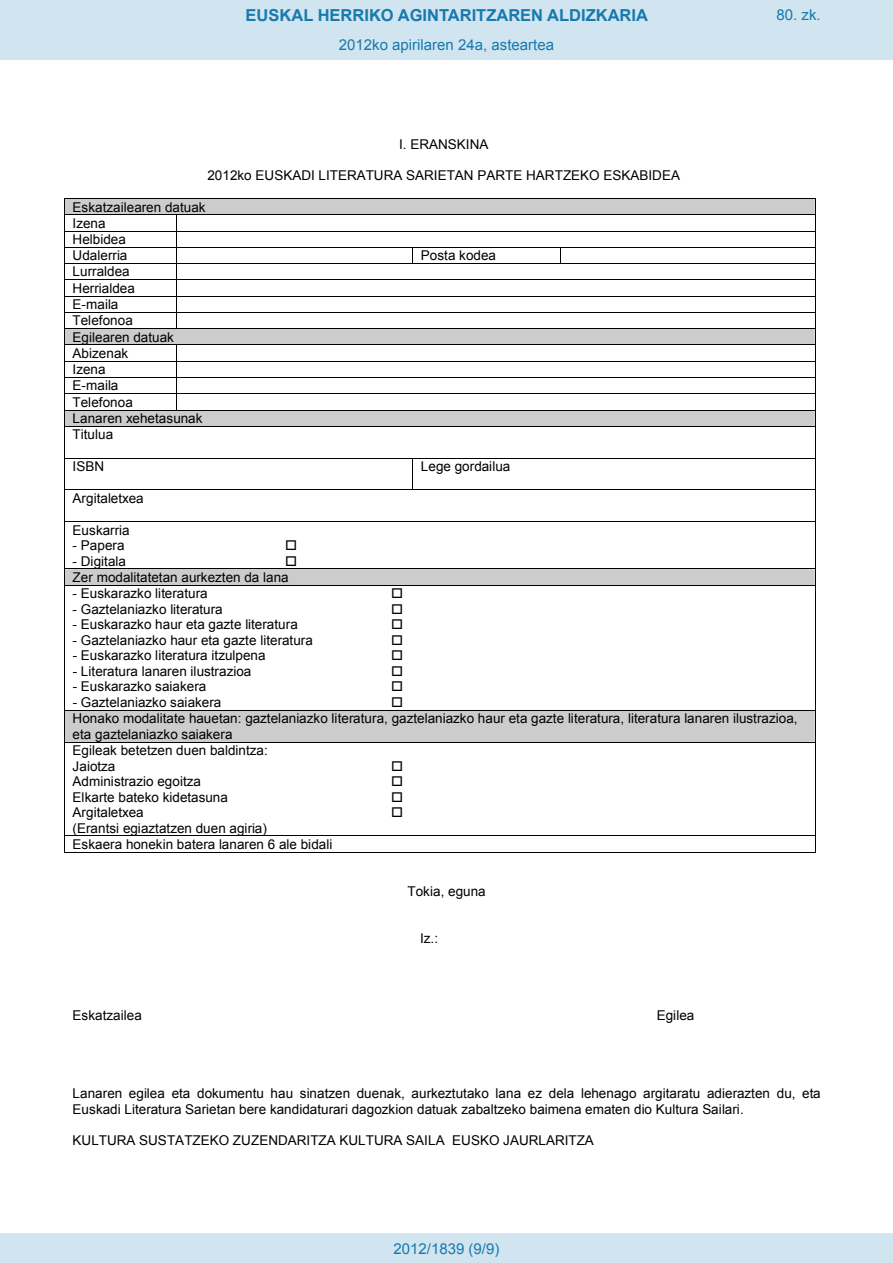
<style>
.page{position:relative;width:893px;height:1263px;background:#fff}
.page>*{position:absolute;margin:0;border:0;box-sizing:border-box;transform-origin:0 0}
.t1{font:700 16.5px "Arial";color:#1879ad}
.Paginacion_Centro{font:15px "Arial";color:#1879ad}
.t2{font:13.5px/16.4px "Arial";letter-spacing:.005em;color:#000}
</style>
<div class="page">
<svg style="left:64px;top:198px;width:752px;height:229px"></svg>
<hr style="left:64px;top:427px;width:1px;height:31px;background:#000">
<hr style="left:815px;top:427px;width:1px;height:31px;background:#000">
<hr style="left:65px;top:458px;width:347px;height:1px;background:#000">
<hr style="left:413px;top:458px;width:402px;height:1px;background:#000">
<hr style="left:64px;top:458px;width:1px;height:32px;background:#000">
<hr style="left:412px;top:458px;width:1px;height:32px;background:#000">
<hr style="left:815px;top:458px;width:1px;height:32px;background:#000">
<hr style="left:65px;top:490px;width:347px;height:1px;background:#000">
<hr style="left:413px;top:490px;width:402px;height:1px;background:#000">
<hr style="left:64px;top:490px;width:1px;height:31px;background:#000">
<hr style="left:815px;top:490px;width:1px;height:31px;background:#000">
<hr style="left:65px;top:521px;width:750px;height:1px;background:#000">
<hr style="left:64px;top:522px;width:1px;height:47px;background:#000">
<hr style="left:815px;top:522px;width:1px;height:47px;background:#000">
<hr style="left:64px;top:586px;width:1px;height:124px;background:#000">
<hr style="left:815px;top:586px;width:1px;height:124px;background:#000">
<hr style="left:64px;top:742px;width:1px;height:93px;background:#000">
<hr style="left:815px;top:742px;width:1px;height:93px;background:#000">
<hr style="left:65px;top:835px;width:750px;height:1px;background:#000">
<svg style="left:64px;top:835px;width:1px;height:18px"></svg>
<hr style="left:65px;top:852px;width:750px;height:1px;background:#000">
<svg style="left:815px;top:835px;width:1px;height:18px"></svg>
<div style="left:0;top:0;width:893px;height:60px;background:#d0e5f0"></div>
<div style="left:0;top:1233px;width:893px;height:30px;background:#d0e5f0"></div>
<svg style="left:64px;top:568px;width:752px;height:18px;background:#b4b4b4"></svg>
<div style="left:64px;top:710px;width:752px;height:33px;background:#ccc"></div>
<p class="t1" style="left:246px;top:4px;width:404px">EUSKAL HERRIKO AGINTARITZAREN ALDIZKARIA</p>
<p class="Paginacion_Centro" style="left:776px;top:5px;width:46px">80. zk.</p>
<p class="Paginacion_Centro" style="left:339px;top:35px;width:217px">2012ko apirilaren 24a, asteartea</p>
<p class="t2" style="left:399px;top:136px;width:91px">I. ERANSKINA</p>
<p class="t2" style="left:207px;top:167px;width:474px">2012ko EUSKADI LITERATURA SARIETAN PARTE HARTZEKO ESKABIDEA</p>
<p class="t2" style="left:73px;top:199px;width:134px">Eskatzailearen datuak<br>Izena<br>Helbidea<br>Udalerria</p>
<p class="t2" style="left:421px;top:247px;width:77px">Posta kodea</p>
<p class="t2" style="left:73px;top:264px;width:131px">Lurraldea<br>Herrialdea<br>E-maila<br>Telefonoa<br>Egilearen datuak<br>Abizenak<br>Izena<br>E-maila<br>Telefonoa<br>Lanaren xehetasunak<br>Titulua</p>
<p class="t2" style="left:73px;top:458px;width:33px">ISBN</p>
<p class="t2" style="left:421px;top:458px;width:91px">Lege gordailua</p>
<p class="t2" style="left:73px;top:490px;width:73px">Argitaletxea</p>
<p class="t2" style="left:73px;top:522px;width:59px">Euskarria</p>
<p class="t2" style="left:73px;top:537px;width:53px">- Papera</p>
<p class="t2" style="left:73px;top:553px;width:218px">- Digitala<br>Zer modalitatetan aurkezten da lana</p>
<p class="t2" style="left:73px;top:585px;width:137px">- Euskarazko literatura</p>
<p class="t2" style="left:73px;top:601px;width:152px">- Gaztelaniazko literatura</p>
<p class="t2" style="left:73px;top:616px;width:227px">- Euskarazko haur eta gazte literatura</p>
<p class="t2" style="left:73px;top:632px;width:242px">- Gaztelaniazko haur eta gazte literatura</p>
<p class="t2" style="left:73px;top:648px;width:194px">- Euskarazko literatura itzulpena</p>
<p class="t2" style="left:73px;top:663px;width:180px">- Literatura lanaren ilustrazioa</p>
<p class="t2" style="left:73px;top:679px;width:135px">- Euskarazko saiakera</p>
<p class="t2" style="left:73px;top:694px;width:726px;line-height:15.8px">- Gaztelaniazko saiakera<br>Honako modalitate hauetan: gaztelaniazko literatura, gaztelaniazko haur eta gazte literatura, literatura lanaren ilustrazioa, eta gaztelaniazko saiakera<br>Egileak betetzen duen baldintza:<br>Jaiotza<br>Administrazio egoitza<br>Elkarte bateko kidetasuna<br>Argitaletxea<br>(Erantsi egiaztatzen duen agiria)<br>Eskaera honekin batera lanaren 6 ale bidali</p>
<p class="t2" style="left:408px;top:883px;width:80px">Tokia, eguna</p>
<p class="t2" style="left:420px;top:930px;width:19px">Iz.:</p>
<p class="t2" style="left:73px;top:1008px;width:71px">Eskatzailea</p>
<p class="t2" style="left:657px;top:1008px;width:39px">Egilea</p>
<p class="t2" style="left:73px;top:1085px;width:750px;line-height:15.6px">Lanaren egilea eta dokumentu hau sinatzen duenak, aurkeztutako lana ez dela lehenago argitaratu adierazten du, eta<br>Euskadi Literatura Sarietan bere kandidaturari dagozkion datuak zabaltzeko baimena ematen dio Kultura Sailari.</p>
<p class="t2" style="left:73px;top:1132px;width:523px">KULTURA SUSTATZEKO ZUZENDARITZA KULTURA SAILA EUSKO JAURLARITZA</p>
<p class="Paginacion_Centro" style="left:393px;top:1238px;width:107px">2012/1839 (9/9)</p>
</div>
